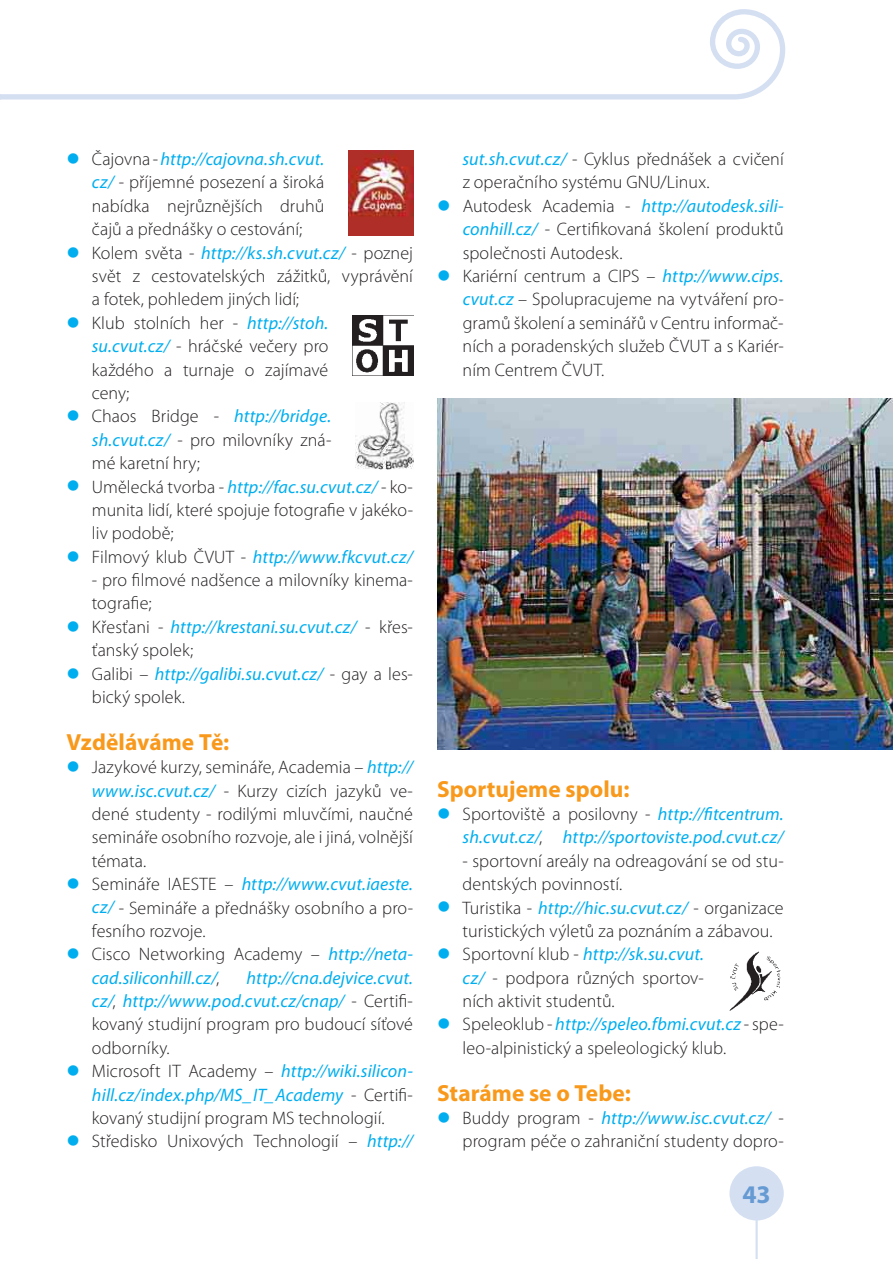
<style>
.page{position:relative;width:893px;height:1263px;background:#fff}
.page>*{position:absolute;margin:0;border:0;box-sizing:border-box;transform-origin:0 0}
.t1{font:700 25.5px "Myriad Pro";color:#669ad2}
.t2{font:700 23.4px "Myriad Pro";color:#f8991c}
.t3{font:300 18px/23.4px "Myriad Pro";color:#231f20}
.t4{font:italic 18px/23.4px "Myriad Pro";letter-spacing:.005em;color:#00aeef}
.t5{font:18px "Wingdings";color:#00aeef}
.s1{font-weight:400;font-style:italic;color:#00aeef}
.s2{font-weight:300;font-style:normal;color:#231f20}
</style>
<div class="page">
<hr style="left:755px;top:1214px;width:3px;height:45px;background:#d4dff2">
<svg style="left:0;top:9px;width:786px;height:91px"></svg>
<div style="left:729px;top:1166px;width:55px;height:55px;background:#d4dff2;border-radius:50%"></div>
<img style="left:437px;top:399px;width:456px;height:351px">
<img style="left:353px;top:315px;width:60px;height:61px">
<img style="left:348px;top:151px;width:65px;height:84px">
<img style="left:355px;top:403px;width:58px;height:66px">
<img style="left:729px;top:951px;width:52px;height:60px">
<p class="t3" style="left:92px;top:149px;width:323px">Čajovna - <span class="s1">http://cajovna.sh.cvut.<br>cz/</span> - příjemné posezení a široká<br>nabídka nejrůznějších druhů<br>čajů a přednášky o cestování;<br>Kolem světa - <span class="s1">http://ks.sh.cvut.cz/</span> - poznej svět z cestovatelských zážitků, vyprávění a fotek, pohledem jiných lidí;<br>Klub stolních her - <span class="s1">http://stoh.<br>su.cvut.cz/</span> - hráčské večery pro<br>každého a turnaje o zajímavé<br>ceny;<br>Chaos Bridge - <span class="s1">http://bridge. sh.cvut.cz/</span> - pro milovníky zná-<br>mé karetní hry;<br>Umělecká tvorba - <span class="s1">http://fac.su.cvut.cz/</span> - ko&shy;munita lidí, které spojuje fotografie v jakéko&shy;liv podobě;<br>Filmový klub ČVUT - <span class="s1">http://www.fkcvut.cz/</span></p>
<p class="t3" style="left:92px;top:570px;width:323px">- pro filmové nadšence a milovníky kinema&shy;tografie;<br>Křesťani - <span class="s1">http://krestani.su.cvut.cz/</span> - křes&shy;ťanský spolek;<br>Galibi – <span class="s1">http://galibi.su.cvut.cz/</span> - gay a les&shy;bický spolek.</p>
<p class="t2" style="left:66px;top:733px;width:164px">Vzděláváme Tě:</p>
<p class="t3" style="left:92px;top:757px;width:323px">Jazykové kurzy, semináře, Academia – <span class="s1">http:// www.isc.cvut.cz/</span> - Kurzy cizích jazyků ve&shy;dené studenty - rodilými mluvčími, naučné semináře osobního rozvoje, ale i jiná, volnější témata.<br>Semináře IAESTE – <span class="s1">http://www.cvut.iaeste. cz/</span> - Semináře a přednášky osobního a pro&shy;fesního rozvoje.<br>Cisco Networking Academy – <span class="s1">http://neta&shy;cad.siliconhill.cz/</span>,</p>
<p class="t5" style="left:66px;top:148px;width:15px">●</p>
<p class="t5" style="left:66px;top:242px;width:15px">●</p>
<p class="t5" style="left:66px;top:312px;width:15px">●</p>
<p class="t5" style="left:66px;top:406px;width:15px">●</p>
<p class="t5" style="left:66px;top:476px;width:15px">●</p>
<p class="t5" style="left:66px;top:546px;width:15px">●</p>
<p class="t5" style="left:66px;top:616px;width:15px">●</p>
<p class="t5" style="left:66px;top:663px;width:15px">●</p>
<p class="t5" style="left:66px;top:756px;width:15px">●</p>
<p class="t5" style="left:66px;top:873px;width:15px">●</p>
<p class="t5" style="left:66px;top:943px;width:15px">●</p>
<p class="t3" style="left:92px;top:968px;width:323px;text-indent:155px"><span class="s1">http://cna.dejvice.cvut. cz/</span>, <span class="s1">http://www.pod.cvut.cz/cnap/</span> - Certifi&shy;kovaný studijní program pro budoucí síťové odborníky.<br>Microsoft IT Academy – <span class="s1">http://wiki.silicon&shy;hill.cz/index.php/MS_IT_Academy</span> - Certifi&shy;kovaný studijní program MS technologií.<br>Středisko Unixových Technologií – <span class="s1">http://</span></p>
<p class="t5" style="left:66px;top:1060px;width:15px">●</p>
<p class="t5" style="left:66px;top:1131px;width:15px">●</p>
<p class="t5" style="left:437px;top:195px;width:15px">●</p>
<p class="t5" style="left:437px;top:265px;width:15px">●</p>
<p class="t3" style="left:463px;top:149px;width:323px"><span class="s1">sut.sh.cvut.cz/</span> - Cyklus přednášek a cvičení z operačního systému GNU/Linux.<br>Autodesk Academia - <span class="s1">http://autodesk.sili&shy;conhill.cz/</span> - Certifikovaná školení produktů společnosti Autodesk.<br>Kariérní centrum a CIPS – <span class="s1">http://www.cips. cvut.cz</span> – Spolupracujeme na vytváření pro&shy;gramů školení a seminářů v Centru informač&shy;ních a poradenských služeb ČVUT a s Kariér&shy;ním Centrem ČVUT.</p>
<p class="t2" style="left:437px;top:780px;width:194px">Sportujeme spolu:</p>
<p class="t4" style="left:463px;top:804px;width:323px"><span class="s2">Sportoviště a posilovny -</span> http://fitcentrum. sh.cvut.cz/<span class="s2">,</span> http://sportoviste.pod.cvut.cz/</p>
<p class="t3" style="left:463px;top:851px;width:323px">- sportovní areály na odreagování se od stu&shy;dentských povinností.<br>Turistika - <span class="s1">http://hic.su.cvut.cz/</span> - organizace turistických výletů za poznáním a zábavou.<br>Sportovní klub - <span class="s1">http://sk.su.cvut.<br>cz/</span> - podpora různých sportov-<br>ních aktivit studentů.<br>Speleoklub - <span class="s1">http://speleo.fbmi.cvut.cz</span> - spe&shy;leo-alpinistický a speleologický klub.</p>
<p class="t2" style="left:437px;top:1084px;width:195px">Staráme se o Tebe:</p>
<p class="t3" style="left:463px;top:1108px;width:323px">Buddy program - <span class="s1">http://www.isc.cvut.cz/</span> - program péče o zahraniční studenty dopro-</p>
<p class="t5" style="left:437px;top:803px;width:15px">●</p>
<p class="t5" style="left:437px;top:897px;width:15px">●</p>
<p class="t5" style="left:437px;top:944px;width:15px">●</p>
<p class="t5" style="left:437px;top:1014px;width:15px">●</p>
<p class="t5" style="left:437px;top:1107px;width:15px">●</p>
<h1 class="t1" style="left:742px;top:1185px;width:30px">43</h1>
</div>
